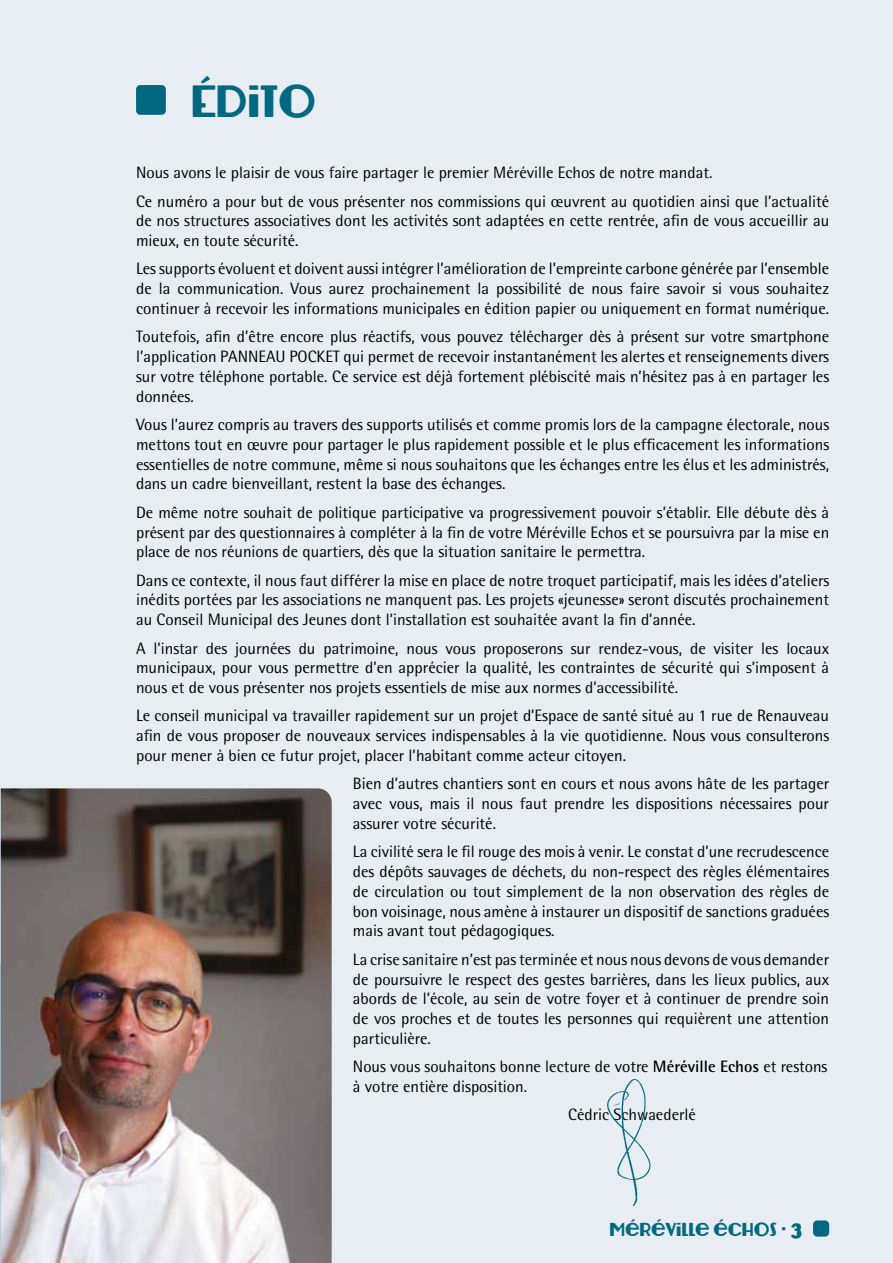
<style>
.page{position:relative;width:893px;height:1263px;background:#e7edf2}
.page>*{position:absolute;margin:0;border:0;box-sizing:border-box;transform-origin:0 0}
.t1{font:36px "Lemondrop";color:#006881}
.t2{font:16.5px/19.8px "Rotis Semi Sans";color:#000;text-align:justify}
.t3{font:15px "Lemondrop";color:#006881}
.s1{font-weight:700}
.s2{font-weight:700;font-size:18px}
</style>
<div class="page">
<div style="left:813px;top:1220px;width:16px;height:16px;background:#006881;border-radius:4px"></div>
<div style="left:136px;top:85px;width:30px;height:30px;background:#006881;border-radius:4px"></div>
<img style="left:1px;top:788px;width:331px;height:475px">
<img style="left:607px;top:1079px;width:44px;height:127px">
<h1 class="t1" style="left:191px;top:76px;width:127px">ÉDITO</h1>
<p class="t2" style="left:136px;top:158px;width:695px;line-height:28.3px">Nous avons le plaisir de vous faire partager le premier Méréville Echos de notre mandat.<br>Ce numéro a pour but de vous présenter nos commissions qui œuvrent au quotidien ainsi que l’actualité</p>
<p class="t2" style="left:136px;top:211px;width:695px">de nos structures associatives dont les activités sont adaptées en cette rentrée, afin de vous accueillir au mieux, en toute sécurité.</p>
<p class="t2" style="left:136px;top:259px;width:695px">Les supports évoluent et doivent aussi intégrer l’amélioration de l’empreinte carbone générée par l’ensemble de la communication. Vous aurez prochainement la possibilité de nous faire savoir si vous souhaitez continuer à recevoir les informations municipales en édition papier ou uniquement en format numérique.</p>
<p class="t2" style="left:136px;top:327px;width:695px">Toutefois, afin d’être encore plus réactifs, vous pouvez télécharger dès à présent sur votre smartphone l’application PANNEAU POCKET qui permet de recevoir instantanément les alertes et renseignements divers sur votre téléphone portable. Ce service est déjà fortement plébiscité mais n’hésitez pas à en partager les données.</p>
<p class="t2" style="left:136px;top:414px;width:695px">Vous l’aurez compris au travers des supports utilisés et comme promis lors de la campagne électorale, nous mettons tout en œuvre pour partager le plus rapidement possible et le plus efficacement les informations essentielles de notre commune, même si nous souhaitons que les échanges entre les élus et les administrés, dans un cadre bienveillant, restent la base des échanges.</p>
<p class="t2" style="left:136px;top:502px;width:695px">De même notre souhait de politique participative va progressivement pouvoir s’établir. Elle débute dès à présent par des questionnaires à compléter à la fin de votre Méréville Echos et se poursuivra par la mise en place de nos réunions de quartiers, dès que la situation sanitaire le permettra.</p>
<p class="t2" style="left:136px;top:570px;width:695px">Dans ce contexte, il nous faut différer la mise en place de notre troquet participatif, mais les idées d’ateliers inédits portées par les associations ne manquent pas. Les projets «jeunesse» seront discutés prochainement au Conseil Municipal des Jeunes dont l’installation est souhaitée avant la fin d’année.</p>
<p class="t2" style="left:136px;top:638px;width:695px">A l’instar des journées du patrimoine, nous vous proposerons sur rendez-vous, de visiter les locaux municipaux, pour vous permettre d’en apprécier la qualité, les contraintes de sécurité qui s’imposent à nous et de vous présenter nos projets essentiels de mise aux normes d’accessibilité.</p>
<p class="t2" style="left:136px;top:706px;width:695px">Le conseil municipal va travailler rapidement sur un projet d’Espace de santé situé au 1 rue de Renauveau afin de vous proposer de nouveaux services indispensables à la vie quotidienne. Nous vous consulterons pour mener à bien ce futur projet, placer l’habitant comme acteur citoyen.</p>
<p class="t2" style="left:353px;top:774px;width:478px">Bien d’autres chantiers sont en cours et nous avons hâte de les partager avec vous, mais il nous faut prendre les dispositions nécessaires pour assurer votre sécurité.</p>
<p class="t2" style="left:353px;top:842px;width:478px">La civilité sera le fil rouge des mois à venir. Le constat d’une recrudescence des dépôts sauvages de déchets, du non-respect des règles élémentaires de circulation ou tout simplement de la non observation des règles de bon voisinage, nous amène à instaurer un dispositif de sanctions graduées mais avant tout pédagogiques.</p>
<p class="t2" style="left:353px;top:949px;width:478px">La crise sanitaire n’est pas terminée et nous nous devons de vous demander de poursuivre le respect des gestes barrières, dans les lieux publics, aux abords de l’école, au sein de votre foyer et à continuer de prendre soin de vos proches et de toutes les personnes qui requièrent une attention particulière.</p>
<p class="t2" style="left:353px;top:1057px;width:476px">Nous vous souhaitons bonne lecture de votre <span class="s1">Méréville Echos</span> et restons à votre entière disposition.</p>
<p class="t2" style="left:568px;top:1105px;width:129px">Cédric Schwaederlé</p>
<p class="t3" style="left:609px;top:1219px;width:195px">MÉRÉVILLE ÉCHOS • <span class="s2">3</span></p>
</div>
